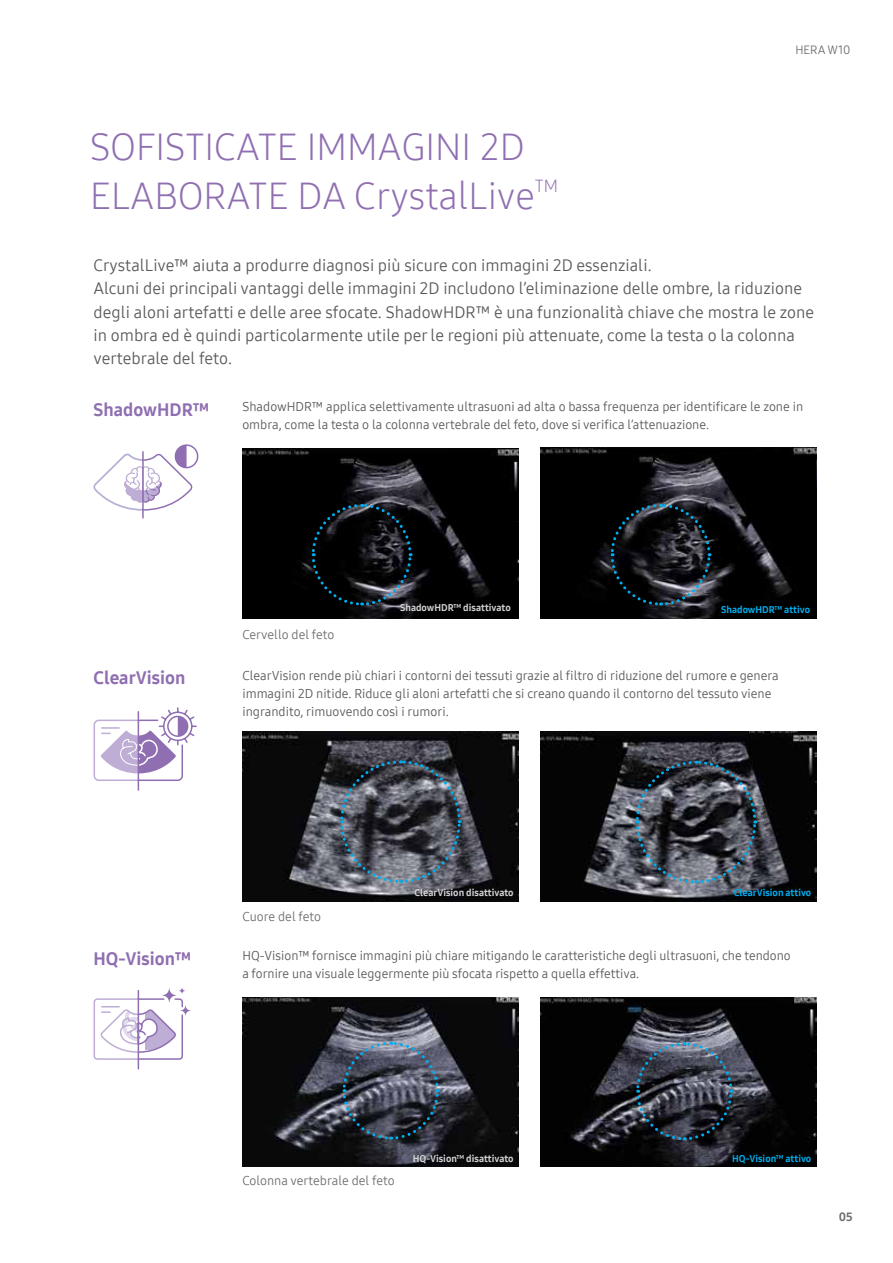
<style>
.page{position:relative;width:893px;height:1263px;background:#fff}
.page>*{position:absolute;margin:0;border:0;box-sizing:border-box;transform-origin:0 0}
.t1{font:37.5px/49.5px "Samsung One 300";color:#8f6fb1}
.t2{font:18px "Samsung One 800";color:#8f6fb1}
.t3{font:17.55px "Samsung One 300";color:#8f6fb1}
.t4{font:16.5px/23.2px "Samsung One 400";color:#58595b}
.t5{font:12.75px/18px "Samsung One 400";color:#58595b}
.t6{font:12.75px "Samsung One 400";color:#6d6e71}
.t7{font:12px "Samsung One 400";color:#6d6e71}
.t8{font:12px "Samsung One 800";color:#6d6e71}
.t9{font:9.75px "Samsung One 800";color:#d1d3d4}
.t10{font:9.75px "Samsung One 800";color:#00aeef}
</style>
<div class="page">
<img style="left:242px;top:997px;width:277px;height:170px">
<img style="left:540px;top:997px;width:276px;height:170px">
<img style="left:242px;top:448px;width:277px;height:170px">
<img style="left:540px;top:448px;width:276px;height:170px">
<img style="left:242px;top:731px;width:277px;height:171px">
<img style="left:540px;top:731px;width:276px;height:170px">
<svg style="left:93px;top:987px;width:98px;height:83px"></svg>
<svg style="left:341px;top:1040px;width:99px;height:101px;background:#4a5160"></svg>
<svg style="left:635px;top:1041px;width:99px;height:101px;background:#3d4450"></svg>
<svg style="left:609px;top:502px;width:103px;height:105px;background:#1c2128"></svg>
<svg style="left:310px;top:502px;width:103px;height:105px;background:#12171c"></svg>
<div style="left:175px;top:444px;width:23px;height:24px;border:2px solid #8f6fb1;border-radius:50%"></div>
<svg style="left:93px;top:445px;width:101px;height:66px"></svg>
<hr style="left:142px;top:452px;width:2px;height:66px;background:#8f6fb1">
<svg style="left:339px;top:759px;width:123px;height:125px;background:#4b515a"></svg>
<svg style="left:634px;top:759px;width:124px;height:126px;background:#444a53"></svg>
<svg style="left:93px;top:707px;width:104px;height:84px"></svg>
<h1 class="t1" style="left:90px;top:121px;width:446px">SOFISTICATE IMMAGINI 2D<br>ELABORATE DA CrystalLive</h1>
<h3 class="t3" style="left:535px;top:174px;width:25px">TM</h3>
<p class="t7" style="left:795px;top:42px;width:57px">HERA W10</p>
<p class="t4" style="left:94px;top:254px;width:722px">CrystalLive™ aiuta a produrre diagnosi più sicure con immagini 2D essenziali.<br>Alcuni dei principali vantaggi delle immagini 2D includono l’eliminazione delle ombre, la riduzione degli aloni artefatti e delle aree sfocate. ShadowHDR™ è una funzionalità chiave che mostra le zone in ombra ed è quindi particolarmente utile per le regioni più attenuate, come la testa o la colonna vertebrale del feto.</p>
<h2 class="t2" style="left:94px;top:397px;width:117px">ShadowHDR™</h2>
<p class="t5" style="left:242px;top:397px;width:562px">ShadowHDR™ applica selettivamente ultrasuoni ad alta o bassa frequenza per identificare le zone in ombra, come la testa o la colonna vertebrale del feto, dove si verifica l’attenuazione.</p>
<p class="t6" style="left:242px;top:626px;width:94px">Cervello del feto</p>
<p class="t9" style="left:400px;top:601px;width:112px">ShadowHDR<sup>TM</sup> disattivato</p>
<p class="t10" style="left:721px;top:603px;width:90px">ShadowHDR<sup>TM</sup> attivo</p>
<h2 class="t2" style="left:94px;top:666px;width:93px">ClearVision</h2>
<p class="t5" style="left:242px;top:666px;width:538px">ClearVision rende più chiari i contorni dei tessuti grazie al filtro di riduzione del rumore e genera immagini 2D nitide. Riduce gli aloni artefatti che si creano quando il contorno del tessuto viene ingrandito, rimuovendo così i rumori.</p>
<p class="t6" style="left:242px;top:908px;width:80px">Cuore del feto</p>
<p class="t9" style="left:414px;top:886px;width:101px">ClearVision disattivato</p>
<p class="t10" style="left:734px;top:886px;width:79px">ClearVision attivo</p>
<h2 class="t2" style="left:94px;top:946px;width:100px">HQ-Vision™</h2>
<p class="t5" style="left:242px;top:946px;width:550px">HQ-Vision™ fornisce immagini più chiare mitigando le caratteristiche degli ultrasuoni, che tendono a fornire una visuale leggermente più sfocata rispetto a quella effettiva.</p>
<p class="t6" style="left:242px;top:1172px;width:154px">Colonna vertebrale del feto</p>
<p class="t9" style="left:413px;top:1152px;width:102px">HQ-Vision<sup>TM</sup> disattivato</p>
<p class="t10" style="left:732px;top:1152px;width:81px">HQ-Vision<sup>TM</sup> attivo</p>
<p class="t8" style="left:839px;top:1208px;width:15px">05</p>
</div>
